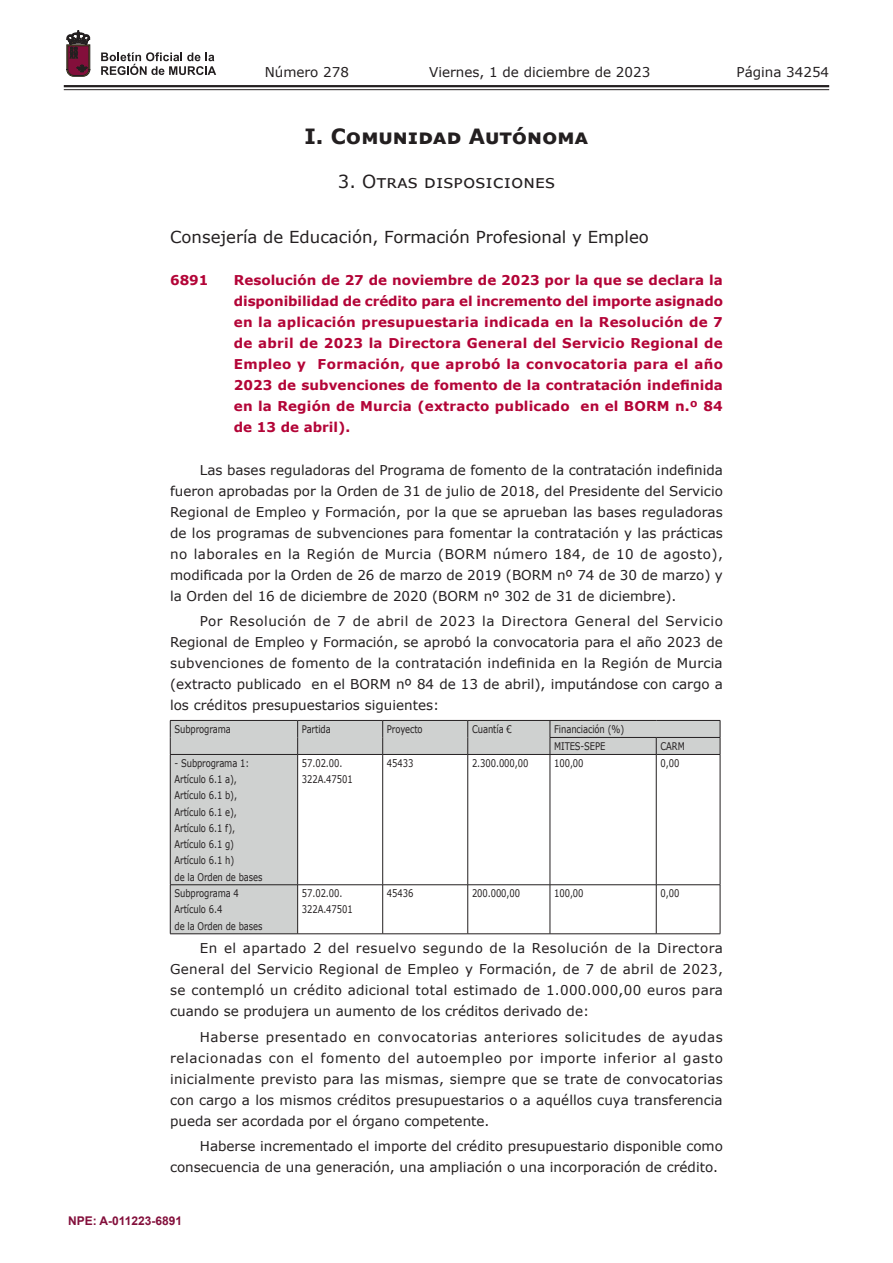
<style>
.page{position:relative;width:893px;height:1263px;background:#fff}
.page>*{position:absolute;margin:0;border:0;box-sizing:border-box;transform-origin:0 0}
.t1{font:700 21px "Verdana";color:#231f20}
.t2{font:18px "Verdana";color:#231f20}
.t3{font:16.5px "Verdana";color:#231f20}
.t4{font:13.5px/21px "Verdana";color:#231f20;text-align:justify}
.t5{font:700 13.5px/21px "Verdana";letter-spacing:.015em;color:#b30437;text-align:justify}
.t6{font:700 12px "Arial";color:#830f3b}
.t7{font:10.5px/16.2px "Verdana";letter-spacing:-.01em;color:#231f20;scale:.8 1}
</style>
<div class="page">
<hr style="left:64px;top:85px;width:765px;height:2px;background:#231f20">
<hr style="left:64px;top:89px;width:765px;height:1px;background:#231f20">
<svg style="left:101px;top:52px;width:115px;height:23px"></svg>
<svg style="left:67px;top:31px;width:23px;height:45px"></svg>
<svg style="left:171px;top:721px;width:549px;height:212px;fill:#cfd1d0"></svg>
<svg style="left:298px;top:755px;width:422px;height:129px"></svg>
<hr style="left:170px;top:720px;width:128px;height:1px;background:#231f20">
<svg style="left:170px;top:721px;width:1px;height:33px"></svg>
<hr style="left:298px;top:720px;width:85px;height:1px;background:#231f20">
<svg style="left:297px;top:721px;width:1px;height:33px"></svg>
<hr style="left:383px;top:720px;width:85px;height:1px;background:#231f20">
<svg style="left:382px;top:721px;width:1px;height:33px"></svg>
<hr style="left:468px;top:720px;width:82px;height:1px;background:#231f20">
<svg style="left:467px;top:721px;width:1px;height:33px"></svg>
<hr style="left:550px;top:720px;width:106px;height:1px;background:#231f20">
<hr style="left:656px;top:720px;width:64px;height:1px;background:#231f20">
<hr style="left:550px;top:737px;width:106px;height:1px;background:#231f20">
<svg style="left:550px;top:721px;width:1px;height:33px"></svg>
<hr style="left:656px;top:737px;width:64px;height:1px;background:#231f20">
<svg style="left:656px;top:738px;width:1px;height:16px"></svg>
<svg style="left:720px;top:721px;width:1px;height:33px"></svg>
<hr style="left:170px;top:754px;width:128px;height:1px;background:#231f20">
<hr style="left:170px;top:755px;width:1px;height:129px;background:#231f20">
<hr style="left:298px;top:754px;width:85px;height:1px;background:#231f20">
<hr style="left:297px;top:755px;width:1px;height:129px;background:#231f20">
<hr style="left:383px;top:754px;width:85px;height:1px;background:#231f20">
<hr style="left:382px;top:755px;width:1px;height:129px;background:#231f20">
<hr style="left:468px;top:754px;width:82px;height:1px;background:#231f20">
<hr style="left:467px;top:755px;width:1px;height:129px;background:#231f20">
<hr style="left:550px;top:754px;width:106px;height:1px;background:#231f20">
<hr style="left:550px;top:755px;width:1px;height:129px;background:#231f20">
<hr style="left:656px;top:754px;width:64px;height:1px;background:#231f20">
<hr style="left:656px;top:755px;width:1px;height:129px;background:#231f20">
<hr style="left:720px;top:755px;width:1px;height:129px;background:#231f20">
<hr style="left:170px;top:884px;width:128px;height:1px;background:#231f20">
<hr style="left:170px;top:933px;width:128px;height:1px;background:#231f20">
<hr style="left:170px;top:885px;width:1px;height:49px;background:#231f20">
<hr style="left:298px;top:884px;width:85px;height:1px;background:#231f20">
<hr style="left:298px;top:933px;width:85px;height:1px;background:#231f20">
<hr style="left:297px;top:885px;width:1px;height:49px;background:#231f20">
<hr style="left:383px;top:884px;width:85px;height:1px;background:#231f20">
<hr style="left:383px;top:933px;width:85px;height:1px;background:#231f20">
<hr style="left:382px;top:885px;width:1px;height:49px;background:#231f20">
<hr style="left:468px;top:884px;width:82px;height:1px;background:#231f20">
<hr style="left:468px;top:933px;width:82px;height:1px;background:#231f20">
<hr style="left:467px;top:885px;width:1px;height:49px;background:#231f20">
<hr style="left:550px;top:884px;width:106px;height:1px;background:#231f20">
<hr style="left:550px;top:933px;width:106px;height:1px;background:#231f20">
<hr style="left:550px;top:885px;width:1px;height:49px;background:#231f20">
<hr style="left:656px;top:884px;width:64px;height:1px;background:#231f20">
<hr style="left:656px;top:933px;width:64px;height:1px;background:#231f20">
<hr style="left:656px;top:885px;width:1px;height:49px;background:#231f20">
<hr style="left:720px;top:885px;width:1px;height:49px;background:#231f20">
<p class="t4" style="left:265px;top:61px;width:86px">Número 278</p>
<p class="t4" style="left:429px;top:61px;width:223px">Viernes, 1 de diciembre de 2023</p>
<p class="t4" style="left:736px;top:61px;width:94px">Página 34254</p>
<h1 class="t1" style="left:304px;top:121px;width:285px">I. Comunidad Autónoma</h1>
<h2 class="t2" style="left:338px;top:169px;width:219px">3. Otras disposiciones</h2>
<p class="t3" style="left:170px;top:226px;width:480px">Consejería de Educación, Formación Profesional y Empleo</p>
<p class="t5" style="left:170px;top:270px;width:40px">6891</p>
<p class="t5" style="left:234px;top:270px;width:491px">Resolución de 27 de noviembre de 2023 por la que se declara la disponibilidad de crédito para el incremento del importe asignado en la aplicación presupuestaria indicada en la Resolución de 7 de abril de 2023 la Directora General del Servicio Regional de Empleo y Formación, que aprobó la convocatoria para el año 2023 de subvenciones de fomento de la contratación indefinida en la Región de Murcia (extracto publicado en el BORM n.º 84 de 13 de abril).</p>
<p class="t4" style="left:170px;top:459px;width:554px;text-indent:30px">Las bases reguladoras del Programa de fomento de la contratación indefinida fueron aprobadas por la Orden de 31 de julio de 2018, del Presidente del Servicio Regional de Empleo y Formación, por la que se aprueban las bases reguladoras de los programas de subvenciones para fomentar la contratación y las prácticas no laborales en la Región de Murcia (BORM número 184, de 10 de agosto), modificada por la Orden de 26 de marzo de 2019 (BORM nº 74 de 30 de marzo) y la Orden del 16 de diciembre de 2020 (BORM nº 302 de 31 de diciembre).</p>
<p class="t4" style="left:170px;top:610px;width:554px;text-indent:30px">Por Resolución de 7 de abril de 2023 la Directora General del Servicio Regional de Empleo y Formación, se aprobó la convocatoria para el año 2023 de subvenciones de fomento de la contratación indefinida en la Región de Murcia (extracto publicado en el BORM nº 84 de 13 de abril), imputándose con cargo a los créditos presupuestarios siguientes:</p>
<p class="t7" style="left:175px;top:721px;width:72px">Subprograma</p>
<p class="t7" style="left:302px;top:721px;width:38px">Partida</p>
<p class="t7" style="left:387px;top:721px;width:46px">Proyecto</p>
<p class="t7" style="left:472px;top:721px;width:51px">Cuantía €</p>
<p class="t7" style="left:554px;top:720px;width:89px;line-height:17px">Financiación (%)<br>MITES-SEPE</p>
<p class="t7" style="left:660px;top:738px;width:32px">CARM</p>
<p class="t7" style="left:175px;top:755px;width:111px">- Subprograma 1:<br>Artículo 6.1 a),<br>Artículo 6.1 b),<br>Artículo 6.1 e),<br>Artículo 6.1 f),<br>Artículo 6.1 g)<br>Artículo 6.1 h)<br>de la Orden de bases</p>
<p class="t7" style="left:302px;top:755px;width:65px">57.02.00.<br>322A.47501</p>
<p class="t7" style="left:387px;top:755px;width:34px">45433</p>
<p class="t7" style="left:472px;top:755px;width:72px">2.300.000,00</p>
<p class="t7" style="left:554px;top:755px;width:38px">100,00</p>
<p class="t7" style="left:660px;top:755px;width:25px">0,00</p>
<p class="t7" style="left:175px;top:885px;width:111px">Subprograma 4<br>Artículo 6.4<br>de la Orden de bases</p>
<p class="t7" style="left:302px;top:885px;width:65px">57.02.00.<br>322A.47501</p>
<p class="t7" style="left:387px;top:885px;width:34px">45436</p>
<p class="t7" style="left:472px;top:885px;width:62px">200.000,00</p>
<p class="t7" style="left:554px;top:885px;width:38px">100,00</p>
<p class="t7" style="left:660px;top:885px;width:25px">0,00</p>
<p class="t4" style="left:170px;top:938px;width:554px;text-indent:30px">En el apartado 2 del resuelvo segundo de la Resolución de la Directora General del Servicio Regional de Empleo y Formación, de 7 de abril de 2023, se contempló un crédito adicional total estimado de 1.000.000,00 euros para cuando se produjera un aumento de los créditos derivado de:</p>
<p class="t4" style="left:170px;top:1026px;width:554px;text-indent:30px">Haberse presentado en convocatorias anteriores solicitudes de ayudas relacionadas con el fomento del autoempleo por importe inferior al gasto inicialmente previsto para las mismas, siempre que se trate de convocatorias con cargo a los mismos créditos presupuestarios o a aquéllos cuya transferencia pueda ser acordada por el órgano competente.</p>
<p class="t4" style="left:170px;top:1135px;width:554px;text-indent:30px">Haberse incrementado el importe del crédito presupuestario disponible como consecuencia de una generación, una ampliación o una incorporación de crédito.</p>
<p class="t6" style="left:68px;top:1212px;width:116px">NPE: A-011223-6891</p>
</div>
